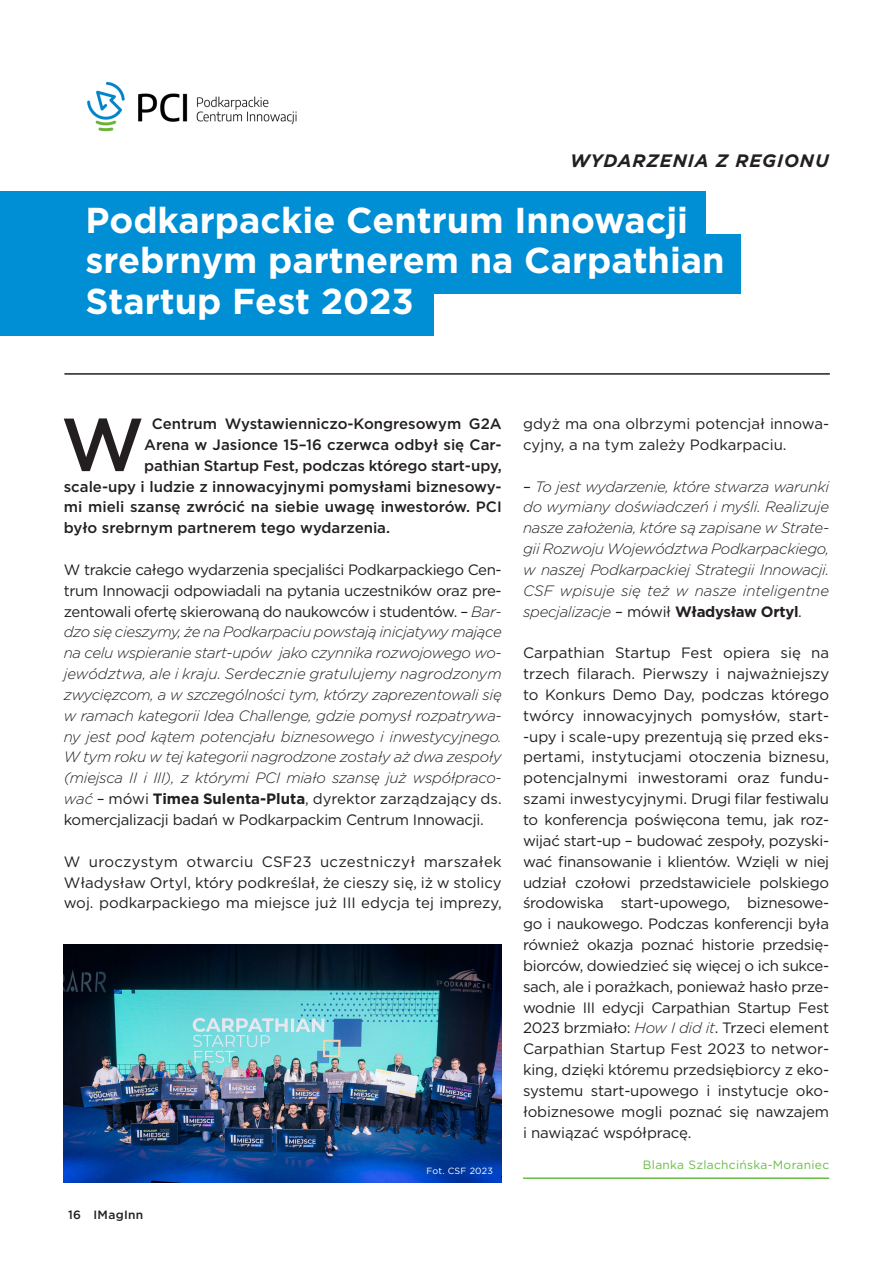
<style>
.page{position:relative;width:893px;height:1263px;background:#fff}
.page>*{position:absolute;margin:0;border:0;box-sizing:border-box;transform-origin:0 0}
.lead{font:500 74.55px "Gotham";color:#231f20}
.tytuł_artykułu{font:700 36px/40.5px "Gotham";color:#fff}
.nazwa_działu{font:italic 700 18px "Gotham";letter-spacing:.05em;color:#231f20}
.tresc{font:15px/20.9px "Gotham";color:#231f20;text-align:justify}
.tresc-2{font:italic 300 15px/20.9px "Gotham";letter-spacing:-.02em;color:#231f20;text-align:justify}
.lead-2{font:500 15px "Gotham";color:#231f20}
.autor{font:12px "Gotham";letter-spacing:.025em;color:#68bc45}
.t1{font:500 12px "Gotham";letter-spacing:.025em;color:#231f20}
.źródło_zdjęcia{font:9px "Gotham";letter-spacing:.025em;color:#fff}
.s1{font-weight:400;font-style:normal}
.s2{font-weight:700;font-style:normal}
.s3{font-weight:300;font-style:italic}
</style>
<div class="page">
<div style="left:0;top:234px;width:740px;height:59px;background:#008ed4"></div>
<div style="left:0;top:276px;width:434px;height:60px;background:#008ed4"></div>
<hr style="left:64px;top:373px;width:766px;height:2px;background:#231f20">
<div style="left:0;top:191px;width:706px;height:60px;background:#008ed4"></div>
<hr style="left:523px;top:1177px;width:306px;height:2px;background:#68bc45">
<img style="left:87px;top:81px;width:210px;height:51px">
<img style="left:64px;top:944px;width:438px;height:238px">
<p class="nazwa_działu" style="left:570px;top:149px;width:260px">WYDARZENIA Z REGIONU</p>
<p class="tytuł_artykułu" style="left:86px;top:200px;width:641px">Podkarpackie Centrum Innowacji srebrnym partnerem na Carpathian<br>Startup Fest 2023</p>
<p class="lead" style="left:61px;top:396px;width:85px">W</p>
<p class="lead-2" style="left:152px;top:414px;width:351px">Centrum Wystawienniczo-Kongresowym G2A</p>
<p class="lead-2" style="left:144px;top:435px;width:359px">Arena w Jasionce 15–16 czerwca odbył się Car-</p>
<p class="lead-2" style="left:144px;top:456px;width:359px">pathian Startup Fest, podczas którego start-upy,</p>
<p class="lead-2" style="left:64px;top:476px;width:439px">scale-upy i ludzie z innowacyjnymi pomysłami biznesowy-</p>
<p class="lead-2" style="left:64px;top:497px;width:439px">mi mieli szansę zwrócić na siebie uwagę inwestorów. PCI</p>
<p class="lead-2" style="left:64px;top:518px;width:328px">było srebrnym partnerem tego wydarzenia.</p>
<p class="tresc-2" style="left:64px;top:559px;width:440px"><span class="s1">W trakcie całego wydarzenia specjaliści Podkarpackiego Cen&shy;trum Innowacji odpowiadali na pytania uczestników oraz pre&shy;zentowali ofertę skierowaną do naukowców i studentów. –</span> Bar&shy;dzo się cieszymy, że na Podkarpaciu powstają inicjatywy mające na celu wspieranie start-upów jako czynnika rozwojowego wo&shy;jewództwa, ale i kraju. Serdecznie gratulujemy nagrodzonym zwycięzcom, a w szczególności tym, którzy zaprezentowali się w ramach kategorii Idea Challenge, gdzie pomysł rozpatrywa&shy;ny jest pod kątem potencjału biznesowego i inwestycyjnego.<br>W tym roku w tej kategorii nagrodzone zostały aż dwa zespoły (miejsca II i III), z którymi PCI miało szansę już współpraco&shy;wać <span class="s1">– mówi</span> <span class="s2">Timea Sulenta-Pluta</span><span class="s1">, dyrektor zarządzający ds. komercjalizacji badań w Podkarpackim Centrum Innowacji.</span></p>
<p class="tresc" style="left:64px;top:851px;width:439px">W uroczystym otwarciu CSF23 uczestniczył marszałek Władysław Ortyl, który podkreślał, że cieszy się, iż w stolicy woj. podkarpackiego ma miejsce już III edycja tej imprezy,</p>
<p class="t1" style="left:68px;top:1206px;width:77px">16 IMagInn</p>
<p class="źródło_zdjęcia" style="left:427px;top:1165px;width:68px">Fot. CSF 2023</p>
<p class="tresc" style="left:523px;top:413px;width:308px">gdyż ma ona olbrzymi potencjał innowa&shy;cyjny, a na tym zależy Podkarpaciu.</p>
<p class="tresc-2" style="left:523px;top:475px;width:308px"><span class="s1">–</span> To jest wydarzenie, które stwarza warunki do wymiany doświadczeń i myśli. Realizuje nasze założenia, które są zapisane w Strate&shy;gii Rozwoju Województwa Podkarpackiego, w naszej Podkarpackiej Strategii Innowacji.<br>CSF wpisuje się też w nasze inteligentne specjalizacje <span class="s1">– mówił</span> <span class="s2">Władysław Ortyl</span><span class="s1">.</span></p>
<p class="tresc" style="left:523px;top:642px;width:308px">Carpathian Startup Fest opiera się na trzech filarach. Pierwszy i najważniejszy to Konkurs Demo Day, podczas którego twórcy innowacyjnych pomysłów, start--upy i scale-upy prezentują się przed eks&shy;pertami, instytucjami otoczenia biznesu, potencjalnymi inwestorami oraz fundu&shy;szami inwestycyjnymi. Drugi filar festiwalu to konferencja poświęcona temu, jak roz&shy;wijać start-up – budować zespoły, pozyski&shy;wać finansowanie i klientów. Wzięli w niej udział czołowi przedstawiciele polskiego środowiska start-upowego, biznesowe&shy;go i naukowego. Podczas konferencji była również okazja poznać historie przedsię&shy;biorców, dowiedzieć się więcej o ich sukce&shy;sach, ale i porażkach, ponieważ hasło prze&shy;wodnie III edycji Carpathian Startup Fest 2023 brzmiało: <span class="s3">How I did it</span>. Trzeci element Carpathian Startup Fest 2023 to networ&shy;king, dzięki któremu przedsiębiorcy z eko&shy;systemu start-upowego i instytucje oko&shy;łobiznesowe mogli poznać się nawzajem i nawiązać współpracę.</p>
<p class="autor" style="left:643px;top:1157px;width:188px">Blanka Szlachcińska-Moraniec</p>
</div>
